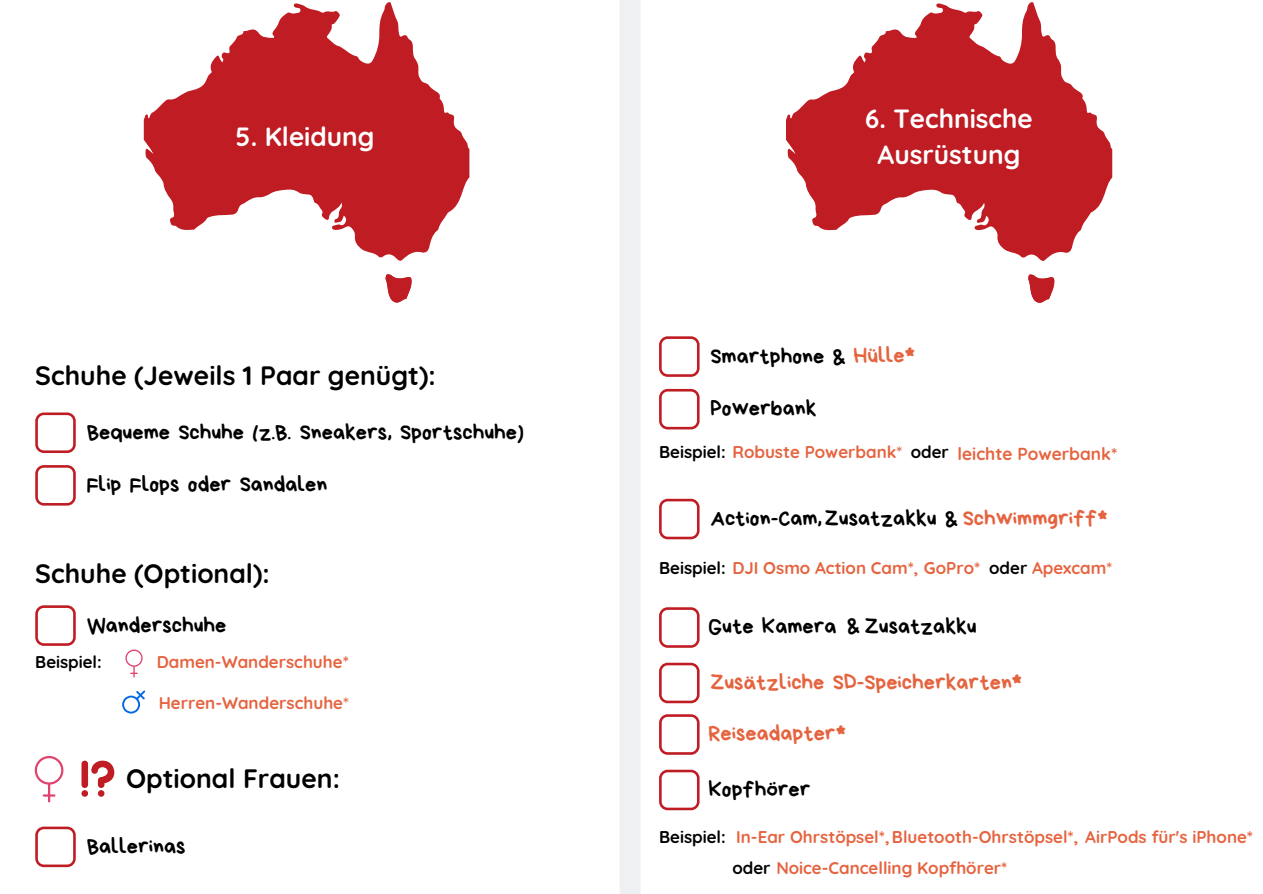
<style>
.page{position:relative;width:1263px;height:894px;background:#fff}
.page>*{position:absolute;margin:0;border:0;box-sizing:border-box;transform-origin:0 0}
.t1{font:700 26.55px "Quicksand";color:#000}
.t2{font:700 26.25px/36.3px "Quicksand";color:#fff;text-align:center}
.t3{font:22.2px "Bryndan Write";color:#000}
.t4{font:22.2px "Bryndan Write";color:#e56440}
.t5{font:700 17.25px "Quicksand";color:#e56440}
.t6{font:700 16.95px/30.3px "Quicksand";color:#e56440}
.t7{font:700 16.95px "Quicksand";color:#000}
.s1{font-weight:500}
.s2{color:#e56440}
.s3{font-size:16.95px;color:#000}
.s4{font-size:16.95px}
.s5{font-weight:500;font-size:16.95px}
.s6{color:#000}
</style>
<div class="page">
<svg style="left:144px;top:2px;width:325px;height:259px;fill:#bf1c23"></svg>
<svg style="left:386px;top:274px;width:26px;height:29px"></svg>
<svg style="left:35px;top:412px;width:41px;height:41px"></svg>
<svg style="left:35px;top:465px;width:41px;height:40px"></svg>
<svg style="left:35px;top:605px;width:41px;height:40px"></svg>
<svg style="left:125px;top:649px;width:18px;height:28px"></svg>
<svg style="left:122px;top:690px;width:23px;height:23px"></svg>
<svg style="left:82px;top:760px;width:32px;height:36px"></svg>
<div style="left:82px;top:760px;width:6px;height:27px;background:#bf1c23;border-radius:3px"></div>
<svg style="left:35px;top:756px;width:29px;height:46px"></svg>
<svg style="left:35px;top:826px;width:41px;height:40px"></svg>
<svg style="left:786px;top:2px;width:326px;height:259px;fill:#bf1c23"></svg>
<svg style="left:1028px;top:274px;width:26px;height:29px"></svg>
<svg style="left:659px;top:336px;width:41px;height:41px"></svg>
<svg style="left:659px;top:389px;width:41px;height:40px"></svg>
<svg style="left:659px;top:498px;width:41px;height:41px"></svg>
<svg style="left:659px;top:607px;width:41px;height:40px"></svg>
<svg style="left:659px;top:662px;width:41px;height:41px"></svg>
<svg style="left:659px;top:714px;width:41px;height:40px"></svg>
<svg style="left:659px;top:769px;width:41px;height:41px"></svg>
<div style="left:620px;top:0;width:20px;height:893px;background:#eff0f2"></div>
<h2 class="t2" style="left:236px;top:118px;width:140px">5. Kleidung</h2>
<h1 class="t1" style="left:35px;top:358px;width:402px">Schuhe (Jeweils 1 Paar genügt):</h1>
<h3 class="t3" style="left:87px;top:421px;width:439px">Bequeme Schuhe (z.B. Sneakers, Sportschuhe)</h3>
<h3 class="t3" style="left:87px;top:473px;width:242px">Flip Flops oder Sandalen</h3>
<h1 class="t1" style="left:35px;top:556px;width:236px">Schuhe (Optional):</h1>
<h3 class="t3" style="left:87px;top:613px;width:141px">Wanderschuhe</h3>
<p class="t7" style="left:35px;top:650px;width:68px">Beispiel:</p>
<p class="t6" style="left:157px;top:646px;width:194px">Damen-Wanderschuhe*</p>
<p class="t6" style="left:159px;top:686px;width:192px">Herren-Wanderschuhe<span class="s1">*</span></p>
<h1 class="t1" style="left:126px;top:760px;width:215px">Optional Frauen:</h1>
<h3 class="t3" style="left:87px;top:834px;width:100px">Ballerinas</h3>
<h2 class="t2" style="left:865px;top:100px;width:169px">6. Technische<br>Ausrüstung</h2>
<h3 class="t3" style="left:710px;top:344px;width:206px">Smartphone &amp; <span class="s2">Hülle*</span></h3>
<h3 class="t3" style="left:710px;top:397px;width:108px">Powerbank</h3>
<p class="t5" style="left:659px;top:442px;width:460px"><span class="s3">Beispiel:</span> <span class="s4">Robuste Powerbank</span><span class="s5">*</span> <span class="s3">oder</span> leichte Powerbank*</p>
<h3 class="t3" style="left:710px;top:507px;width:398px">Action-Cam,Zusatzakku &amp; <span class="s2">Schwimmgriff*</span></h3>
<p class="t6" style="left:659px;top:552px;width:455px"><span class="s6">Beispiel:</span> DJI Osmo Action Cam*, GoPro* <span class="s6">oder</span> Apexcam<span class="s1">*</span></p>
<h3 class="t3" style="left:847px;top:615px;width:131px">&amp; Zusatzakku</h3>
<h3 class="t4" style="left:710px;top:670px;width:313px">Zusätzliche SD-Speicherkarten*</h3>
<h3 class="t4" style="left:708px;top:722px;width:139px">Reiseadapter*</h3>
<h3 class="t3" style="left:708px;top:778px;width:104px">Kopfhörer</h3>
<p class="t6" style="left:732px;top:821px;width:522px;text-indent:-73px"><span class="s6">Beispiel:</span> In-Ear Ohrstöpsel*,Bluetooth-Ohrstöpsel*, AirPods für's iPhone* <span class="s6">oder</span> Noice-Cancelling Kopfhörer*</p>
<h3 class="t3" style="left:708px;top:615px;width:130px">Gute Kamera</h3>
</div>
